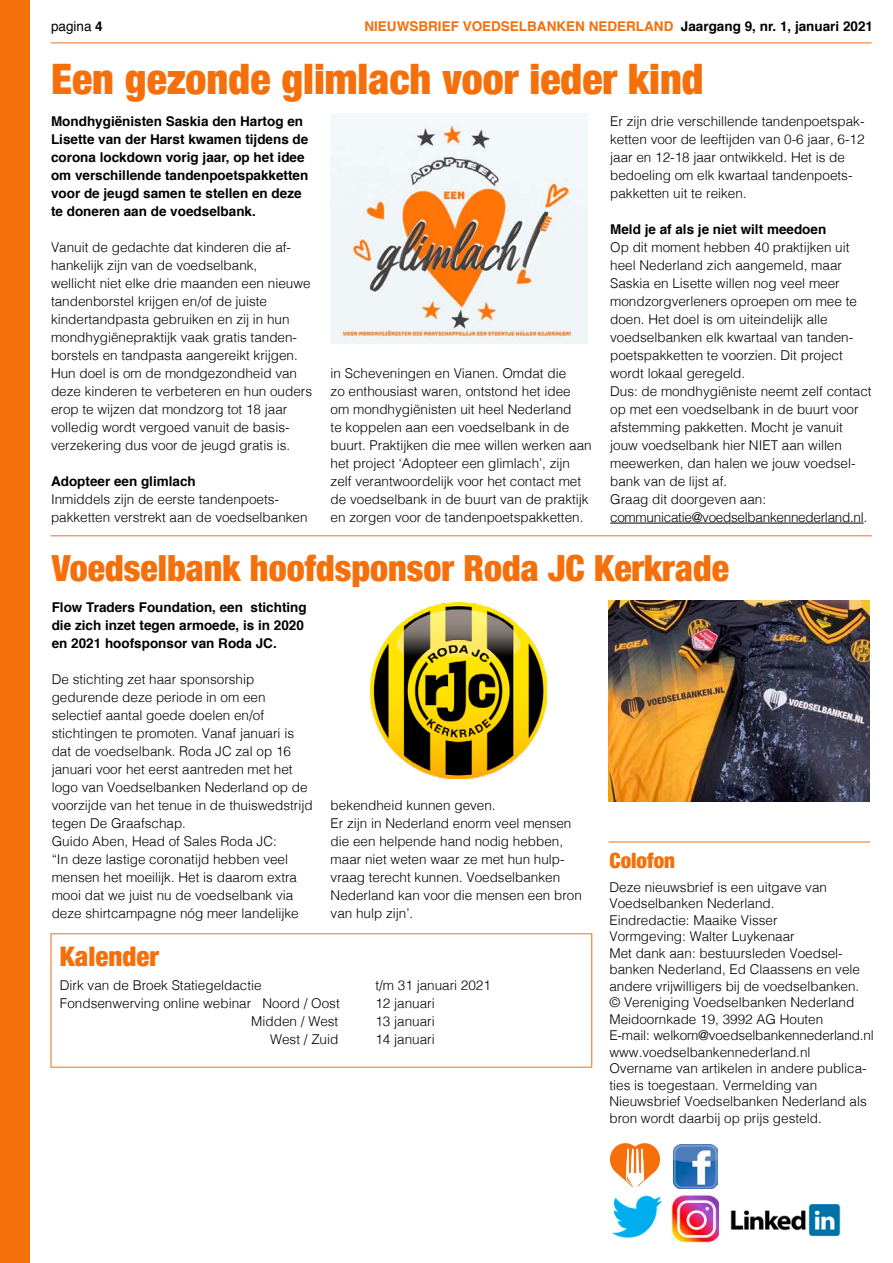
<style>
.page{position:relative;width:893px;height:1263px;background:#fff}
.page>*{position:absolute;margin:0;border:0;box-sizing:border-box;transform-origin:0 0}
.t1{font:900 condensed 42px "Helvetica Neue";color:#f56f0b}
.t2{font:900 condensed 36px "Helvetica Neue";color:#f56f0b}
.t3{font:900 condensed 27px "Helvetica Neue";color:#f56f0b}
.t4{font:900 condensed 21px "Helvetica Neue";color:#f56f0b}
.t5{font:300 13.5px/18px "Helvetica";color:#000}
.t6{font:700 13.5px/18px "Helvetica";color:#000}
.t7{font:700 13.5px "Helvetica";color:#f56f0b}
.t8{font:13.5px "Helvetica";color:#000}
.s1{font-weight:700}
.s2{color:#000}
</style>
<div class="page">
<hr style="left:51px;top:43px;width:821px;height:1px;background:#f56f0b">
<div style="left:0;top:0;width:30px;height:1263px;background:#f56f0b"></div>
<hr style="left:51px;top:535px;width:821px;height:1px;background:#f56f0b">
<img style="left:673px;top:1144px;width:44px;height:44px">
<img style="left:612px;top:1195px;width:50px;height:43px">
<img style="left:730px;top:1204px;width:111px;height:33px">
<svg style="left:610px;top:1143px;width:50px;height:45px"></svg>
<hr style="left:609px;top:842px;width:261px;height:1px;background:#f56f0b">
<img style="left:671px;top:1193px;width:48px;height:50px">
<hr style="left:610px;top:523px;width:253px;height:1px;background:#000">
<img style="left:331px;top:114px;width:257px;height:229px">
<img style="left:370px;top:602px;width:176px;height:176px">
<img style="left:609px;top:600px;width:260px;height:201px">
<p class="t8" style="left:51px;top:16px;width:53px">pagina <span class="s1">4</span></p>
<p class="t7" style="left:364px;top:16px;width:510px">NIEUWSBRIEF VOEDSELBANKEN NEDERLAND <span class="s2">Jaargang 9, nr. 1, januari 2021</span></p>
<h1 class="t1" style="left:51px;top:44px;width:654px">Een gezonde glimlach voor ieder kind</h1>
<p class="t6" style="left:51px;top:112px;width:259px">Mondhygiënisten Saskia den Hartog en Lisette van der Harst kwamen tijdens de corona lockdown vorig jaar, op het idee om verschillende tandenpoetspakketten voor de jeugd samen te stellen en deze te doneren aan de voedselbank.</p>
<p class="t5" style="left:51px;top:237px;width:263px">Vanuit de gedachte dat kinderen die af&shy;hankelijk zijn van de voedselbank,<br>wellicht niet elke drie maanden een nieuwe tandenborstel krijgen en/of de juiste kindertandpasta gebruiken en zij in hun mondhygiënepraktijk vaak gratis tanden&shy;borstels en tandpasta aangereikt krijgen.<br>Hun doel is om de mondgezondheid van deze kinderen te verbeteren en hun ouders erop te wijzen dat mondzorg tot 18 jaar volledig wordt vergoed vanuit de basis&shy;verzekering dus voor de jeugd gratis is.</p>
<p class="t6" style="left:51px;top:472px;width:146px">Adopteer een glimlach</p>
<p class="t5" style="left:51px;top:489px;width:258px">Inmiddels zijn de eerste tandenpoets&shy;pakketten verstrekt aan de voedselbanken</p>
<p class="t5" style="left:610px;top:111px;width:256px">Er zijn drie verschillende tandenpoetspak&shy;ketten voor de leeftijden van 0-6 jaar, 6-12 jaar en 12-18 jaar ontwikkeld. Het is de bedoeling om elk kwartaal tandenpoets&shy;pakketten uit te reiken.</p>
<p class="t6" style="left:610px;top:220px;width:218px">Meld je af als je niet wilt meedoen</p>
<p class="t5" style="left:610px;top:237px;width:263px">Op dit moment hebben 40 praktijken uit heel Nederland zich aangemeld, maar Saskia en Lisette willen nog veel meer mondzorgverleners oproepen om mee te doen. Het doel is om uiteindelijk alle voedselbanken elk kwartaal van tanden&shy;poetspakketten te voorzien. Dit project wordt lokaal geregeld.<br>Dus: de mondhygiëniste neemt zelf contact op met een voedselbank in de buurt voor afstemming pakketten. Mocht je vanuit jouw voedselbank hier NIET aan willen meewerken, dan halen we jouw voedsel&shy;bank van de lijst af.<br>Graag dit doorgeven aan: communicatie@voedselbankennederland.nl.</p>
<h2 class="t2" style="left:52px;top:539px;width:679px">Voedselbank hoofdsponsor Roda JC Kerkrade</h2>
<p class="t6" style="left:52px;top:598px;width:257px">Flow Traders Foundation, een stichting die zich inzet tegen armoede, is in 2020 en 2021 hoofsponsor van Roda JC.</p>
<p class="t5" style="left:52px;top:669px;width:262px">De stichting zet haar sponsorship gedurende deze periode in om een selectief aantal goede doelen en/of stichtingen te promoten. Vanaf januari is dat de voedselbank. Roda JC zal op 16 januari voor het eerst aantreden met het logo van Voedselbanken Nederland op de voorzijde van het tenue in de thuiswedstrijd tegen De Graafschap.<br>Guido Aben, Head of Sales Roda JC:<br>“In deze lastige coronatijd hebben veel mensen het moeilijk. Het is daarom extra mooi dat we juist nu de voedselbank via deze shirtcampagne nóg meer landelijke</p>
<p class="t5" style="left:331px;top:363px;width:263px">in Scheveningen en Vianen. Omdat die<br>zo enthousiast waren, ontstond het idee om mondhygiënisten uit heel Nederland<br>te koppelen aan een voedselbank in de buurt. Praktijken die mee willen werken aan het project ‘Adopteer een glimlach’, zijn zelf verantwoordelijk voor het contact met de voedselbank in de buurt van de praktijk en zorgen voor de tandenpoetspakketten.</p>
<p class="t5" style="left:331px;top:795px;width:253px">bekendheid kunnen geven.<br>Er zijn in Nederland enorm veel mensen die een helpende hand nodig hebben, maar niet weten waar ze met hun hulp&shy;vraag terecht kunnen. Voedselbanken<br>Nederland kan voor die mensen een bron van hulp zijn’.</p>
<h3 class="t4" style="left:609px;top:843px;width:67px">Colofon</h3>
<p class="t5" style="left:609px;top:878px;width:266px;line-height:16.5px">Deze nieuwsbrief is een uitgave van Voedselbanken Nederland.<br>Eindredactie: Maaike Visser<br>Vormgeving: Walter Luykenaar<br>Met dank aan: bestuursleden Voedsel&shy;banken Nederland, Ed Claassens en vele andere vrijwilligers bij de voedselbanken.<br>© Vereniging Voedselbanken Nederland Meidoornkade 19, 3992 AG Houten<br>E-mail: welkom@voedselbankennederland.nl www.voedselbankennederland.nl Overname van artikelen in andere publica&shy;ties is toegestaan. Vermelding van Nieuwsbrief Voedselbanken Nederland als bron wordt daarbij op prijs gesteld.</p>
<h3 class="t3" style="left:60px;top:934px;width:101px">Kalender</h3>
<p class="t5" style="left:60px;top:975px;width:203px">Dirk van de Broek Statiegeldactie</p>
<p class="t5" style="left:375px;top:975px;width:117px">t/m 31 januari 2021</p>
<p class="t5" style="left:60px;top:993px;width:281px">Fondsenwerving online webinar Noord / Oost</p>
<p class="t5" style="left:375px;top:993px;width:61px">12 januari</p>
<p class="t5" style="left:251px;top:1011px;width:89px">Midden / West</p>
<p class="t5" style="left:375px;top:1011px;width:61px">13 januari</p>
<p class="t5" style="left:270px;top:1029px;width:70px">West / Zuid</p>
<p class="t5" style="left:375px;top:1029px;width:61px">14 januari</p>
</div>
